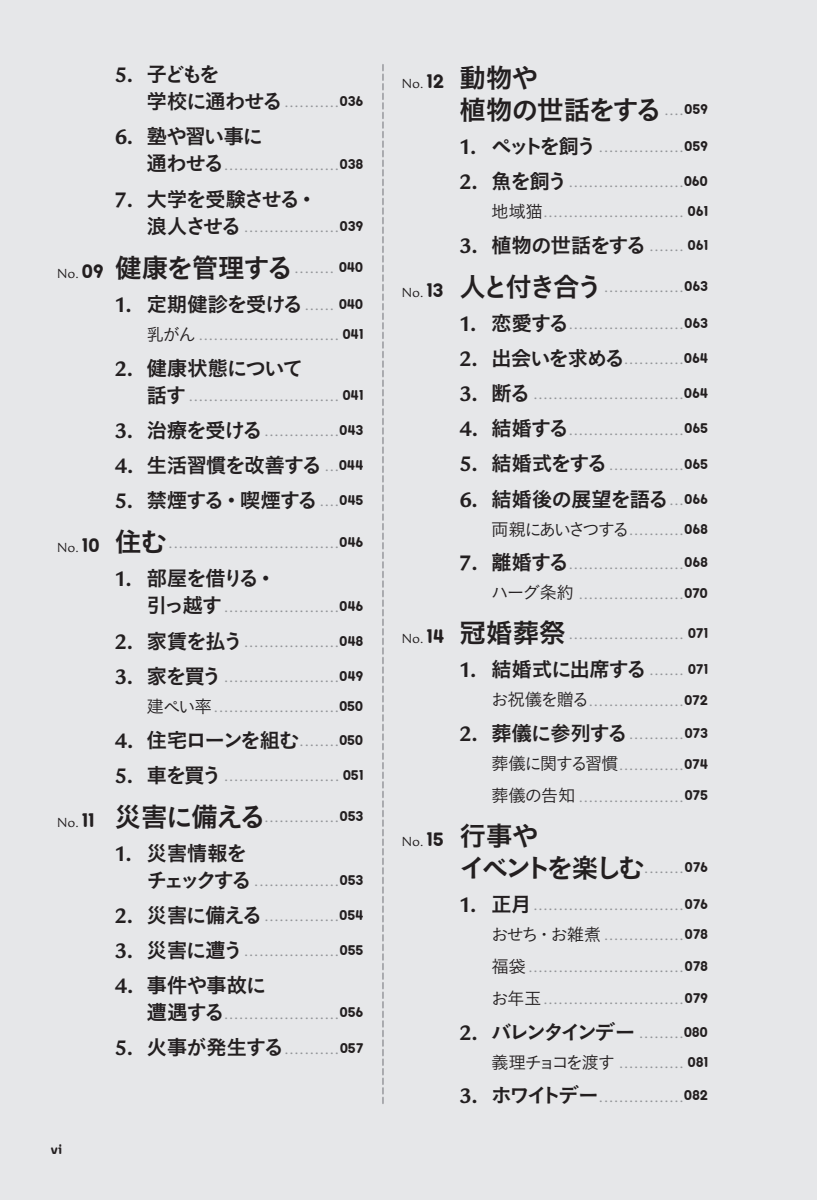
<style>
.page{position:relative;width:817px;height:1200px;background:#fff}
.page>*{position:absolute;margin:0;border:0;box-sizing:border-box;transform-origin:0 0}
.t1{font:27px "Koburina Go Std W6 90 pv RKSJ H";letter-spacing:-.16em;color:#231f20}
.t2{font:27px "Koburina Go Std W6 90 pv RKSJ H";letter-spacing:-.06em;color:#231f20}
.t3{font:20.7px "Koburina Go Std W6 90 pv RKSJ H";letter-spacing:-.07em;color:#231f20}
.t4{font:20.7px "Koburina Go Std W6 90 pv RKSJ H";letter-spacing:-.09em;color:#231f20}
.t5{font:17.55px/30.4px "Legacy Sans";color:#939598;text-align:right}
.t6{font:14.4px "Legacy Sans";color:#231f20}
.t7{font:12.83px "Chair 07";color:#231f20}
.s1{font-family:"Legacy Sans";font-weight:700;font-size:22.72px}
.s2{font-family:"Koburina Go Std W6 90 pv RKSJ H";font-size:20.7px;color:#231f20}
.s3{font-family:"Chair 07";font-size:12.83px;color:#231f20}
.s4{font-family:"Chair 07";color:#231f20}
.s5{font-family:"Koburina Go Std W6 90 pv RKSJ H";font-size:27px;color:#231f20}
.s6{font-family:"Legacy Sans";font-size:17.55px;color:#939598}
.s7{font-family:"Chair 07";font-size:12.83px}
.s8{font-family:"Koburina Go Std W3 90 pv RKSJ H";color:#231f20}
.s9{font-weight:700;font-size:22.72px;color:#231f20}
.s10{font-family:"Chair 07";font-size:17.55px}
.s11{font-family:"Koburina Go Std W6 90 pv RKSJ H";font-size:27px}
</style>
<div class="page">
<div style="left:0;top:0;width:816px;height:1199px;background:#e6e7e9"></div>
<svg style="left:382px;top:65px;width:2px;height:1037px"></svg>
<p class="t3" style="left:115px;top:66px;width:107px"><span class="s1">5.</span> 子どもを</p>
<p class="t5" style="left:146px;top:88px;width:219px"><span class="s2">学校に通わせる</span> ...........<span class="s3">036</span></p>
<p class="t3" style="left:115px;top:129px;width:150px"><span class="s1">6.</span> 塾や習い事に</p>
<p class="t5" style="left:147px;top:151px;width:219px"><span class="s2">通わせる</span> .......................<span class="s3">038</span></p>
<p class="t3" style="left:115px;top:191px;width:204px"><span class="s1">7.</span> 大学を受験させる・</p>
<p class="t5" style="left:146px;top:213px;width:219px"><span class="s2">浪人させる</span> ...................<span class="s3">039</span></p>
<p class="t5" style="left:57px;top:254px;width:308px"><sub>No.</sub> <span class="s4">09</span> <span class="s5">健康を管理する</span> ........ <span class="s3">040</span></p>
<p class="t3" style="left:114px;top:296px;width:251px"><span class="s1">1.</span> 定期健診を受ける <span class="s6">......</span> <span class="s7">040</span></p>
<p class="t5" style="left:146px;top:321px;width:219px"><span class="s8">乳がん</span> ............................ <span class="s3">041</span></p>
<p class="t3" style="left:115px;top:360px;width:190px"><span class="s1">2.</span> 健康状態について</p>
<p class="t5" style="left:146px;top:382px;width:219px"><span class="s2">話す</span> .............................. <span class="s3">041</span></p>
<p class="t5" style="left:115px;top:417px;width:251px"><span class="s9">3.</span> <span class="s2">治療を受ける</span> ...............<span class="s3">043</span></p>
<p class="t3" style="left:115px;top:457px;width:251px"><span class="s1">4.</span> 生活習慣を改善する <span class="s6">...</span><span class="s7">044</span></p>
<p class="t3" style="left:115px;top:492px;width:251px"><span class="s1">5.</span> 禁煙する・喫煙する <span class="s6">....</span><span class="s7">045</span></p>
<p class="t5" style="left:57px;top:528px;width:308px"><sub>No.</sub> <span class="s4">10</span> <span class="s5">住む</span> ..................................<span class="s3">046</span></p>
<p class="t3" style="left:114px;top:570px;width:163px"><span class="s1">1.</span> 部屋を借りる・</p>
<p class="t5" style="left:146px;top:592px;width:219px"><span class="s2">引っ越す</span> .......................<span class="s3">046</span></p>
<p class="t5" style="left:115px;top:627px;width:251px"><span class="s9">2.</span> <span class="s2">家賃を払う</span> ...................<span class="s3">048</span></p>
<p class="t5" style="left:115px;top:662px;width:251px"><span class="s9">3.</span> <span class="s2">家を買う</span> .......................<span class="s3">049</span><span class="s8">建ぺい率</span> .........................<span class="s3">050</span></p>
<p class="t4" style="left:115px;top:731px;width:251px"><span class="s1">4.</span> 住宅ローンを組む <span class="s6">........</span><span class="s7">050</span></p>
<p class="t5" style="left:115px;top:761px;width:251px"><span class="s9">5.</span> <span class="s2">車を買う</span> ....................... <span class="s3">051</span></p>
<p class="t5" style="left:57px;top:803px;width:308px"><sub>No.</sub> <span class="s4">11</span> <span class="s5">災害に備える</span> ...............<span class="s3">053</span></p>
<p class="t3" style="left:114px;top:845px;width:134px"><span class="s1">1.</span> 災害情報を</p>
<p class="t5" style="left:146px;top:866px;width:219px"><span class="s2">チェックする</span> .................<span class="s3">053</span></p>
<p class="t5" style="left:115px;top:902px;width:251px"><span class="s9">2.</span> <span class="s2">災害に備える</span> ...............<span class="s3">054</span></p>
<p class="t5" style="left:115px;top:937px;width:251px"><span class="s9">3.</span> <span class="s2">災害に遭う</span> ...................<span class="s3">055</span></p>
<p class="t3" style="left:115px;top:977px;width:153px"><span class="s1">4.</span> 事件や事故に</p>
<p class="t5" style="left:147px;top:999px;width:219px"><span class="s2">遭遇する</span> .......................<span class="s3">056</span></p>
<p class="t5" style="left:115px;top:1034px;width:251px"><span class="s9">5.</span> <span class="s2">火事が発生する</span> ...........<span class="s3">057</span></p>
<p class="t7" style="left:51px;top:1142px;width:13px">vi</p>
<p class="t6" style="left:402px;top:78px;width:138px">No. <span class="s10">12</span> <span class="s11">動物や</span></p>
<h1 class="t2" style="left:459px;top:99px;width:251px">植物の世話をする <sup>....</sup><sup>059</sup></h1>
<p class="t5" style="left:459px;top:133px;width:251px"><span class="s9">1.</span> <span class="s2">ペットを飼う</span> .................<span class="s3">059</span></p>
<p class="t5" style="left:459px;top:168px;width:251px"><span class="s9">2.</span> <span class="s2">魚を飼う</span> .......................<span class="s3">060</span><span class="s8">地域猫</span> ............................ <span class="s3">061</span></p>
<p class="t3" style="left:459px;top:237px;width:251px"><span class="s1">3.</span> 植物の世話をする <span class="s6">.......</span> <span class="s7">061</span></p>
<p class="t5" style="left:402px;top:273px;width:308px"><sub>No.</sub> <span class="s4">13</span> <span class="s5">人と付き合う</span> ................<span class="s3">063</span></p>
<p class="t5" style="left:459px;top:310px;width:251px"><span class="s9">1.</span> <span class="s2">恋愛する</span> .......................<span class="s3">063</span></p>
<p class="t5" style="left:459px;top:345px;width:251px"><span class="s9">2.</span> <span class="s2">出会いを求める</span> ............<span class="s3">064</span></p>
<p class="t5" style="left:459px;top:380px;width:251px"><span class="s9">3.</span> <span class="s2">断る</span> ..............................<span class="s3">064</span></p>
<p class="t5" style="left:459px;top:415px;width:251px"><span class="s9">4.</span> <span class="s2">結婚する</span> .......................<span class="s3">065</span></p>
<p class="t5" style="left:459px;top:450px;width:251px"><span class="s9">5.</span> <span class="s2">結婚式をする</span> ...............<span class="s3">065</span></p>
<p class="t3" style="left:459px;top:491px;width:251px"><span class="s1">6.</span> 結婚後の展望を語る <span class="s6">...</span><span class="s7">066</span></p>
<p class="t5" style="left:491px;top:516px;width:219px"><span class="s8">両親にあいさつする</span> ...........<span class="s3">068</span></p>
<p class="t5" style="left:459px;top:549px;width:251px"><span class="s9">7.</span> <span class="s2">離婚する</span> .......................<span class="s3">068</span><span class="s8">ハーグ条約</span> .....................<span class="s3">070</span></p>
<p class="t5" style="left:402px;top:619px;width:308px"><sub>No.</sub> <span class="s4">14</span> <span class="s5">冠婚葬祭</span> ....................... <span class="s3">071</span></p>
<p class="t3" style="left:459px;top:661px;width:251px"><span class="s1">1.</span> 結婚式に出席する <span class="s6">.......</span> <span class="s7">071</span></p>
<p class="t5" style="left:491px;top:686px;width:219px"><span class="s8">お祝儀を贈る</span> ...................<span class="s3">072</span></p>
<p class="t5" style="left:491px;top:719px;width:219px;line-height:31.1px;text-align:justify;text-indent:-32px"><span class="s9">2.</span> <span class="s2">葬儀に参列する</span> ...........<span class="s3">073</span><span class="s8">葬儀に関する習慣</span> .............<span class="s3">074</span><span class="s8">葬儀の告知</span> .....................<span class="s3">075</span></p>
<p class="t6" style="left:402px;top:835px;width:138px">No. <span class="s10">15</span> <span class="s11">行事や</span></p>
<h1 class="t1" style="left:459px;top:857px;width:251px">イベントを楽しむ <sup>........</sup><sup>076</sup></h1>
<p class="t5" style="left:491px;top:890px;width:219px;line-height:31.3px;text-align:justify;text-indent:-32px"><span class="s9">1.</span> <span class="s2">正月</span> ..............................<span class="s3">076</span><span class="s8">おせち・お雑煮</span> ................<span class="s3">078</span><span class="s8">福袋</span> ...............................<span class="s3">078</span><span class="s8">お年玉</span> ............................<span class="s3">079</span></p>
<p class="t5" style="left:459px;top:1018px;width:251px"><span class="s9">2.</span> <span class="s2">バレンタインデー</span> .........<span class="s3">080</span><span class="s8">義理チョコを渡す</span> ............. <span class="s3">081</span></p>
<p class="t5" style="left:459px;top:1082px;width:251px"><span class="s9">3.</span> <span class="s2">ホワイトデー</span> .................<span class="s3">082</span></p>
</div>
